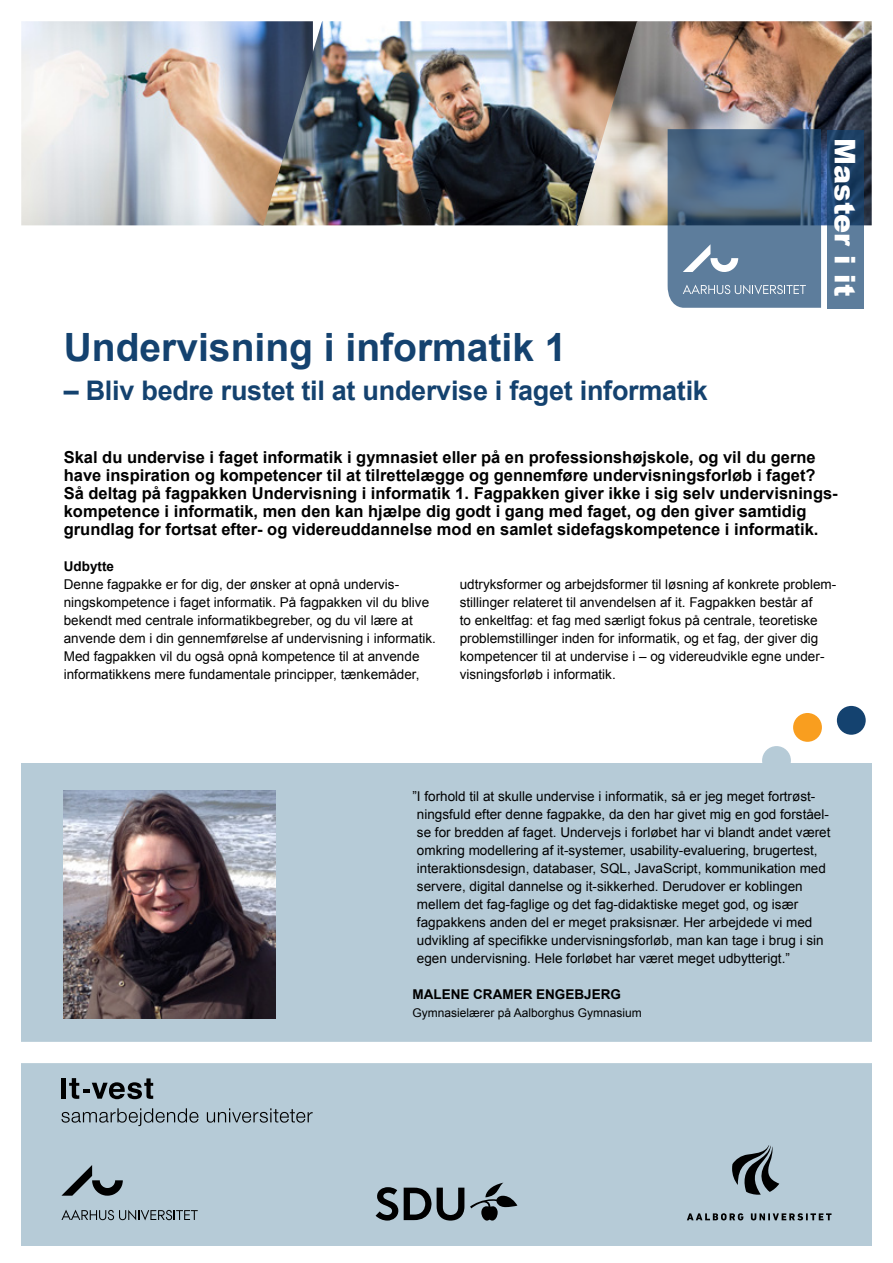
<style>
.page{position:relative;width:893px;height:1263px;background:#fff}
.page>*{position:absolute;margin:0;border:0;box-sizing:border-box;transform-origin:0 0}
.t1{font:700 39px "Arial";color:#14426f}
.t2{font:900 28.5px "Arial";color:#fff}
.t3{font:700 27px "Arial";letter-spacing:-.01em;color:#14426f}
.t4{font:700 16.5px/18px "Arial";color:#000}
.t5{font:13.5px/18px "Arial";color:#000}
.t6{font:700 13.5px "Arial";color:#000}
.t7{font:12px "Arial";color:#000}
</style>
<div class="page">
<img style="left:313px;top:21px;width:264px;height:204px">
<img style="left:577px;top:21px;width:295px;height:204px">
<img style="left:21px;top:21px;width:292px;height:204px">
<div style="left:21px;top:763px;width:851px;height:482px;background:#b6cbd7"></div>
<div style="left:17px;top:1042px;width:859px;height:21px;background:#fff"></div>
<div style="left:762px;top:746px;width:29px;height:29px;background:#b6cbd7;border-radius:50%"></div>
<div style="left:793px;top:713px;width:29px;height:29px;background:#f99e1f;border-radius:50%"></div>
<div style="left:837px;top:706px;width:29px;height:29px;background:#14426f;border-radius:50%"></div>
<img style="left:64px;top:791px;width:212px;height:227px">
<hr style="left:62px;top:1078px;width:4px;height:21px;background:#000">
<svg style="left:69px;top:1078px;width:84px;height:21px"></svg>
<svg style="left:61px;top:1108px;width:137px;height:18px"></svg>
<svg style="left:207px;top:1108px;width:106px;height:15px"></svg>
<svg style="left:687px;top:1213px;width:56px;height:7px"></svg>
<svg style="left:751px;top:1213px;width:80px;height:7px"></svg>
<svg style="left:732px;top:1145px;width:47px;height:50px"></svg>
<svg style="left:376px;top:1182px;width:141px;height:38px"></svg>
<svg style="left:61px;top:1209px;width:137px;height:11px"></svg>
<svg style="left:61px;top:1165px;width:62px;height:31px"></svg>
<svg style="left:668px;top:129px;width:153px;height:179px;background:#577592"></svg>
<svg style="left:827px;top:130px;width:36px;height:178px;background:#395b7e"></svg>
<h1 class="t1" style="left:64px;top:321px;width:504px">Undervisning i informatik 1</h1>
<h3 class="t3" style="left:64px;top:372px;width:646px">– Bliv bedre rustet til at undervise i faget informatik</h3>
<h2 class="t2" style="left:866px;top:138px;width:160px;rotate:90deg">Master i it</h2>
<p class="t4" style="left:64px;top:448px;width:775px">Skal du undervise i faget informatik i gymnasiet eller på en professionshøjskole, og vil du gerne have inspiration og kompetencer til at tilrettelægge og gennemføre undervisningsforløb i faget?<br>Så deltag på fagpakken Undervisning i informatik 1. Fagpakken giver ikke i sig selv undervisnings&shy;kompetence i informatik, men den kan hjælpe dig godt i gang med faget, og den giver samtidig grundlag for fortsat efter- og videreuddannelse mod en samlet sidefagskompetence i informatik.</p>
<p class="t6" style="left:64px;top:557px;width:52px">Udbytte</p>
<p class="t5" style="left:64px;top:575px;width:374px">Denne fagpakke er for dig, der ønsker at opnå undervis&shy;ningskompetence i faget informatik. På fagpakken vil du blive bekendt med centrale informatikbegreber, og du vil lære at anvende dem i din gennemførelse af undervisning i informatik.<br>Med fagpakken vil du også opnå kompetence til at anvende informatikkens mere fundamentale principper, tænkemåder,</p>
<p class="t5" style="left:460px;top:575px;width:378px">udtryksformer og arbejdsformer til løsning af konkrete problem&shy;stillinger relateret til anvendelsen af it. Fagpakken består af<br>to enkeltfag: et fag med særligt fokus på centrale, teoretiske problemstillinger inden for informatik, og et fag, der giver dig kompetencer til at undervise i – og videreudvikle egne under&shy;visningsforløb i informatik.</p>
<p class="t5" style="left:417px;top:788px;width:415px;text-indent:-4px">”I forhold til at skulle undervise i informatik, så er jeg meget fortrøst&shy;ningsfuld efter denne fagpakke, da den har givet mig en god forståel&shy;se for bredden af faget. Undervejs i forløbet har vi blandt andet været omkring modellering af it-systemer, usability-evaluering, brugertest, interaktionsdesign, databaser, SQL, JavaScript, kommunikation med servere, digital dannelse og it-sikkerhed. Derudover er koblingen mellem det fag-faglige og det fag-didaktiske meget god, og især fagpakkens anden del er meget praksisnær. Her arbejdede vi med udvikling af specifikke undervisningsforløb, man kan tage i brug i sin egen undervisning. Hele forløbet har været meget udbytterigt.”</p>
<p class="t6" style="left:412px;top:985px;width:210px">MALENE CRAMER ENGEBJERG</p>
<p class="t7" style="left:412px;top:1005px;width:231px">Gymnasielærer på Aalborghus Gymnasium</p>
</div>
